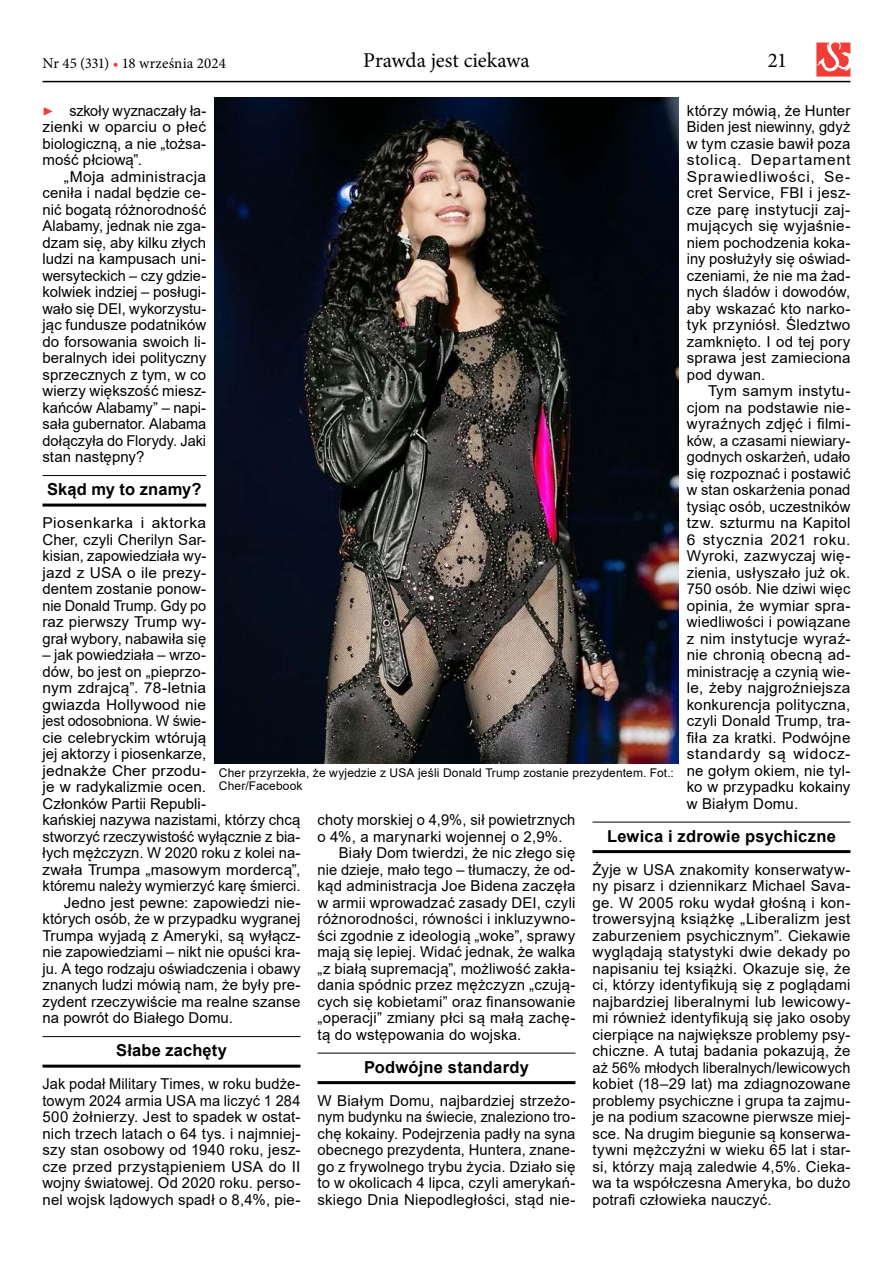
<style>
.page{position:relative;width:893px;height:1263px;background:#fff}
.page>*{position:absolute;margin:0;border:0;box-sizing:border-box;transform-origin:0 0}
.t1{font:21px "Minion Pro";color:#000}
.t2{font:italic 18px "Minion Pro";color:#f13d37}
.t3{font:700 16.5px "Arial";letter-spacing:.01em;color:#000}
.t4{font:15px/16.5px "Arial";letter-spacing:.01em;color:#000;text-align:justify}
.t5{font:15px/16.5px "Arial";letter-spacing:.01em;color:#000;text-align:justify;scale:1.04 1}
.t6{font:15px/16.5px "Arial";letter-spacing:.01em;color:#000;text-align:justify;scale:.96 1}
.t7{font:15px "Minion Pro";color:#000}
.t8{font:15px "Arial";letter-spacing:-.01em;color:#000;scale:.96 1}
.t9{font:12px/13.2px "Arial";letter-spacing:.01em;color:#000}
.s1{color:#f13d37}
</style>
<div class="page">
<hr style="left:43px;top:475px;width:163px;height:1px;background:#000">
<hr style="left:43px;top:504px;width:163px;height:3px;background:#000">
<hr style="left:43px;top:1036px;width:257px;height:1px;background:#000">
<hr style="left:43px;top:1065px;width:257px;height:3px;background:#000">
<hr style="left:317px;top:1053px;width:258px;height:1px;background:#000">
<hr style="left:317px;top:1081px;width:258px;height:3px;background:#000">
<hr style="left:592px;top:822px;width:258px;height:1px;background:#000">
<hr style="left:592px;top:850px;width:258px;height:3px;background:#000">
<img style="left:215px;top:98px;width:463px;height:665px">
<hr style="left:43px;top:81px;width:807px;height:1px;background:#000">
<svg style="left:816px;top:43px;width:34px;height:34px"></svg>
<p class="t7" style="left:43px;top:53px;width:185px">Nr 45 (331) <span class="s1">•</span> 18 września 2024</p>
<h1 class="t1" style="left:363px;top:46px;width:168px">Prawda jest ciekawa</h1>
<h1 class="t1" style="left:768px;top:46px;width:21px">21</h1>
<p class="t4" style="left:687px;top:102px;width:165px">którzy mówią, że Hunter Biden jest niewinny, gdyż w tym czasie bawił poza stolicą. Departament Sprawiedliwości, Se&shy;cret Service, FBI i jesz&shy;cze parę instytucji zaj&shy;mujących się wyjaśnie&shy;niem pochodzenia koka&shy;iny posłużyły się oświad&shy;czeniami, że nie ma żad&shy;nych śladów i dowodów, aby wskazać kto narko&shy;tyk przyniósł. Śledztwo zamknięto. I od tej pory sprawa jest zamieciona pod dywan.</p>
<p class="t4" style="left:687px;top:382px;width:165px;text-indent:21px">Tym samym instytu&shy;cjom na podstawie nie&shy;wyraźnych zdjęć i filmi&shy;ków, a czasami niewiary&shy;godnych oskarżeń, udało się rozpoznać i postawić w stan oskarżenia ponad tysiąc osób, uczestników tzw. szturmu na Kapitol 6 stycznia 2021 roku.<br>Wyroki, zazwyczaj wię&shy;zienia, usłyszało już ok.<br>750 osób. Nie dziwi więc opinia, że wymiar spra&shy;wiedliwości i powiązane z nim instytucje wyraź&shy;nie chronią obecną ad&shy;ministrację a czynią wie&shy;le, żeby najgroźniejsza konkurencja polityczna, czyli Donald Trump, tra&shy;fiła za kratki. Podwójne standardy są widocz&shy;ne gołym okiem, nie tyl&shy;ko w przypadku kokainy w Białym Domu.</p>
<p class="t3" style="left:607px;top:824px;width:230px">Lewica i zdrowie psychiczne</p>
<p class="t4" style="left:592px;top:861px;width:259px">Żyje w USA znakomity konserwatyw&shy;ny pisarz i dziennikarz Michael Sava&shy;ge. W 2005 roku wydał głośną i kon&shy;trowersyjną książkę „Liberalizm jest zaburzeniem psychicznym”. Ciekawie wyglądają statystyki dwie dekady po napisaniu tej książki. Okazuje się, że ci, którzy identyfikują się z poglądami najbardziej liberalnymi lub lewicowy&shy;mi również identyfikują się jako osoby cierpiące na największe problemy psy&shy;chiczne. A tutaj badania pokazują, że aż 56% młodych liberalnych/lewicowych kobiet (18–29 lat) ma zdiagnozowane problemy psychiczne i grupa ta zajmu&shy;je na podium szacowne pierwsze miej&shy;sce. Na drugim biegunie są konserwa&shy;tywni mężczyźni w wieku 65 lat i star&shy;si, którzy mają zaledwie 4,5%. Cieka&shy;wa ta współczesna Ameryka, bo dużo potrafi człowieka nauczyć.</p>
<p class="t6" style="left:43px;top:102px;width:172px;text-indent:27px">szkoły wyznaczały ła&shy;zienki w oparciu o płeć biologiczną, a nie „tożsa&shy;mość płciową”.</p>
<p class="t5" style="left:43px;top:168px;width:159px;text-indent:21px">„Moja administracja ceniła i nadal będzie ce&shy;nić bogatą różnorodność Alabamy, jednak nie zga&shy;dzam się, aby kilku złych ludzi na kampusach uni&shy;wersyteckich – czy gdzie&shy;kolwiek indziej – posługi&shy;wało się DEI, wykorzystu&shy;jąc fundusze podatników do forsowania swoich li&shy;beralnych idei polityczny sprzecznych z tym, w co wierzy większość miesz&shy;kańców Alabamy” – napi&shy;sała gubernator. Alabama dołączyła do Florydy. Jaki stan następny?</p>
<p class="t3" style="left:47px;top:478px;width:156px">Skąd my to znamy?</p>
<p class="t5" style="left:43px;top:514px;width:159px">Piosenkarka i aktorka Cher, czyli Cherilyn Sar&shy;kisian, zapowiedziała wy&shy;jazd z USA o ile prezy&shy;dentem zostanie ponow&shy;nie Donald Trump. Gdy po raz pierwszy Trump wy&shy;grał wybory, nabawiła się</p>
<p class="t4" style="left:43px;top:646px;width:165px">– jak powiedziała – wrzo-</p>
<p class="t4" style="left:43px;top:663px;width:165px">dów, bo jest on „pieprzo-</p>
<p class="t5" style="left:43px;top:679px;width:159px">nym zdrajcą”. 78-letnia</p>
<p class="t4" style="left:43px;top:696px;width:165px">gwiazda Hollywood nie</p>
<p class="t8" style="left:43px;top:710px;width:172px">jest odosobniona. W świe-</p>
<p class="t4" style="left:43px;top:729px;width:165px">cie celebryckim wtórują</p>
<p class="t4" style="left:43px;top:745px;width:165px">jej aktorzy i piosenkarze,</p>
<p class="t5" style="left:43px;top:762px;width:159px">jednakże Cher przodu-</p>
<p class="t4" style="left:43px;top:778px;width:165px">je w radykalizmie ocen.</p>
<p class="t4" style="left:43px;top:795px;width:165px">Członków Partii Republi-</p>
<p class="t4" style="left:43px;top:811px;width:259px">kańskiej nazywa nazistami, którzy chcą</p>
<p class="t4" style="left:43px;top:828px;width:259px">stworzyć rzeczywistość wyłącznie z bia-</p>
<p class="t4" style="left:43px;top:844px;width:259px">łych mężczyzn. W 2020 roku z kolei na-</p>
<p class="t4" style="left:43px;top:861px;width:259px">zwała Trumpa „masowym mordercą”,</p>
<p class="t4" style="left:43px;top:877px;width:259px">któremu należy wymierzyć karę śmierci.</p>
<p class="t4" style="left:64px;top:894px;width:238px">Jedno jest pewne: zapowiedzi nie-</p>
<p class="t4" style="left:43px;top:910px;width:259px">których osób, że w przypadku wygranej</p>
<p class="t4" style="left:43px;top:927px;width:259px">Trumpa wyjadą z Ameryki, są wyłącz-</p>
<p class="t4" style="left:43px;top:943px;width:259px">nie zapowiedziami – nikt nie opuści kra-</p>
<p class="t4" style="left:43px;top:960px;width:259px">ju. A tego rodzaju oświadczenia i obawy</p>
<p class="t4" style="left:43px;top:976px;width:259px">znanych ludzi mówią nam, że były pre-</p>
<p class="t4" style="left:43px;top:993px;width:259px">zydent rzeczywiście ma realne szanse</p>
<p class="t4" style="left:43px;top:1009px;width:192px">na powrót do Białego Domu.</p>
<p class="t3" style="left:116px;top:1039px;width:112px">Słabe zachęty</p>
<p class="t4" style="left:43px;top:1075px;width:259px">Jak podał Military Times, w roku budże&shy;towym 2024 armia USA ma liczyć 1 284<br>500 żołnierzy. Jest to spadek w ostat&shy;nich trzech latach o 64 tys. i najmniej&shy;szy stan osobowy od 1940 roku, jesz&shy;cze przed przystąpieniem USA do II wojny światowej. Od 2020 roku. perso&shy;nel wojsk lądowych spadł o 8,4%, pie-</p>
<p class="t2" style="left:43px;top:97px;width:12px">▶</p>
<p class="t9" style="left:219px;top:766px;width:456px">Cher przyrzekła, że wyjedzie z USA jeśli Donald Trump zostanie prezydentem. Fot.:<br>Cher/Facebook</p>
<p class="t4" style="left:317px;top:811px;width:259px">choty morskiej o 4,9%, sił powietrznych</p>
<p class="t4" style="left:317px;top:828px;width:247px">o 4%, a marynarki wojennej o 2,9%.</p>
<p class="t4" style="left:339px;top:844px;width:238px">Biały Dom twierdzi, że nic złego się</p>
<p class="t4" style="left:317px;top:861px;width:259px">nie dzieje, mało tego – tłumaczy, że od-</p>
<p class="t4" style="left:317px;top:877px;width:259px">kąd administracja Joe Bidena zaczęła</p>
<p class="t4" style="left:317px;top:894px;width:259px">w armii wprowadzać zasady DEI, czyli</p>
<p class="t4" style="left:317px;top:910px;width:259px">różnorodności, równości i inkluzywno-</p>
<p class="t4" style="left:317px;top:927px;width:259px">ści zgodnie z ideologią „woke”, sprawy</p>
<p class="t4" style="left:317px;top:943px;width:259px">mają się lepiej. Widać jednak, że walka</p>
<p class="t4" style="left:317px;top:960px;width:259px">„z białą supremacją”, możliwość zakła-</p>
<p class="t4" style="left:317px;top:976px;width:259px">dania spódnic przez mężczyzn „czują-</p>
<p class="t4" style="left:317px;top:993px;width:259px">cych się kobietami” oraz finansowanie</p>
<p class="t4" style="left:317px;top:1009px;width:259px">„operacji” zmiany płci są małą zachę-</p>
<p class="t4" style="left:317px;top:1026px;width:205px">tą do wstępowania do wojska.</p>
<p class="t3" style="left:364px;top:1055px;width:166px">Podwójne standardy</p>
<p class="t4" style="left:317px;top:1092px;width:259px">W Białym Domu, najbardziej strzeżo&shy;nym budynku na świecie, znaleziono tro&shy;chę kokainy. Podejrzenia padły na syna obecnego prezydenta, Huntera, znane&shy;go z frywolnego trybu życia. Działo się to w okolicach 4 lipca, czyli amerykań&shy;skiego Dnia Niepodległości, stąd nie-</p>
</div>
